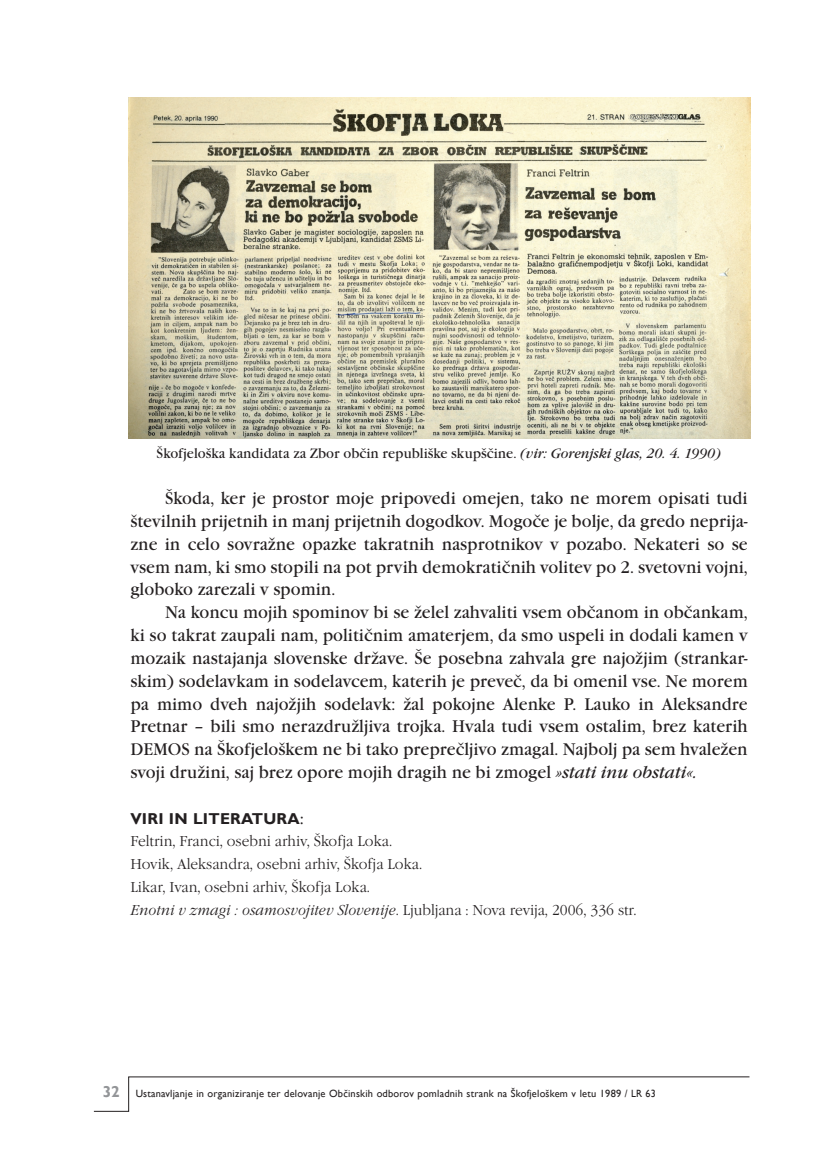
<style>
.page{position:relative;width:834px;height:1156px;background:#fff}
.page>*{position:absolute;margin:0;border:0;box-sizing:border-box;transform-origin:0 0}
.t1{font:17.5px/22.8px "Garamond Itc TEE";color:#231f20;text-align:justify;scale:.95 1}
.t2{font:700 15.75px "Gill Sans";letter-spacing:.015em;color:#231f20}
.t3{font:14.88px/22.8px "Garamond Itc TEE Ligh";color:#231f20;scale:.95 1}
.t4{font:14.88px "Garamond Itc TEE Ligh Ital";color:#231f20;scale:.95 1}
.t5{font:14px "Garamond Itc TEE";color:#231f20;scale:.95 1}
.t6{font:10.5px "Gill Sans";letter-spacing:.02em;color:#231f20}
.s1{font-style:italic}
.s2{font-weight:400}
.s3{font-family:"Garamond Itc TEE Ligh"}
.s4{font-weight:700;font-size:15.75px;color:#939598}
</style>
<div class="page">
<svg style="left:94px;top:1076px;width:655px;height:35px"></svg>
<img style="left:129px;top:97px;width:620px;height:341px">
<p class="t5" style="left:156px;top:446px;width:595px">Škofjeloška kandidata za Zbor občin republiške skupščine. <span class="s1">(vir: Gorenjski glas, 20. 4. 1990)</span></p>
<p class="t1" style="left:130px;top:487px;width:651px;text-indent:35px">Škoda, ker je prostor moje pripovedi omejen, tako ne morem opisati tudi številnih prijetnih in manj prijetnih dogodkov. Mogoče je bolje, da gredo neprija&shy;zne in celo sovražne opazke takratnih nasprotnikov v pozabo. Nekateri so se vsem nam, ki smo stopili na pot prvih demokratičnih volitev po 2. svetovni vojni, globoko zarezali v spomin.</p>
<p class="t1" style="left:130px;top:601px;width:651px;text-indent:35px">Na koncu mojih spominov bi se želel zahvaliti vsem občanom in občankam, ki so takrat zaupali nam, političnim amaterjem, da smo uspeli in dodali kamen v mozaik nastajanja slovenske države. Še posebna zahvala gre najožjim (strankar&shy;skim) sodelavkam in sodelavcem, katerih je preveč, da bi omenil vse. Ne morem pa mimo dveh najožjih sodelavk: žal pokojne Alenke P. Lauko in Aleksandre Pretnar – bili smo nerazdružljiva trojka. Hvala tudi vsem ostalim, brez katerih DEMOS na Škofjeloškem ne bi tako preprečljivo zmagal. Najbolj pa sem hvaležen svoji družini, saj brez opore mojih dragih ne bi zmogel <span class="s1">»stati inu obstati«.</span></p>
<p class="t2" style="left:130px;top:809px;width:174px">VIRI in LITERATURA<span class="s2">:</span></p>
<p class="t3" style="left:130px;top:830px;width:308px">Feltrin, Franci, osebni arhiv, Škofja Loka.<br>Hovik, Aleksandra, osebni arhiv, Škofja Loka.<br>Likar, Ivan, osebni arhiv, Škofja Loka.</p>
<p class="t4" style="left:130px;top:901px;width:534px">Enotni v zmagi : osamosvojitev Slovenije<span class="s3">. Ljubljana : Nova revija, 2006, 336 str.</span></p>
<p class="t6" style="left:103px;top:1087px;width:554px"><span class="s4">32</span> Ustanavljanje in organiziranje ter delovanje Občinskih odborov pomladnih strank na Škofjeloškem v letu 1989 / LR 63</p>
</div>
